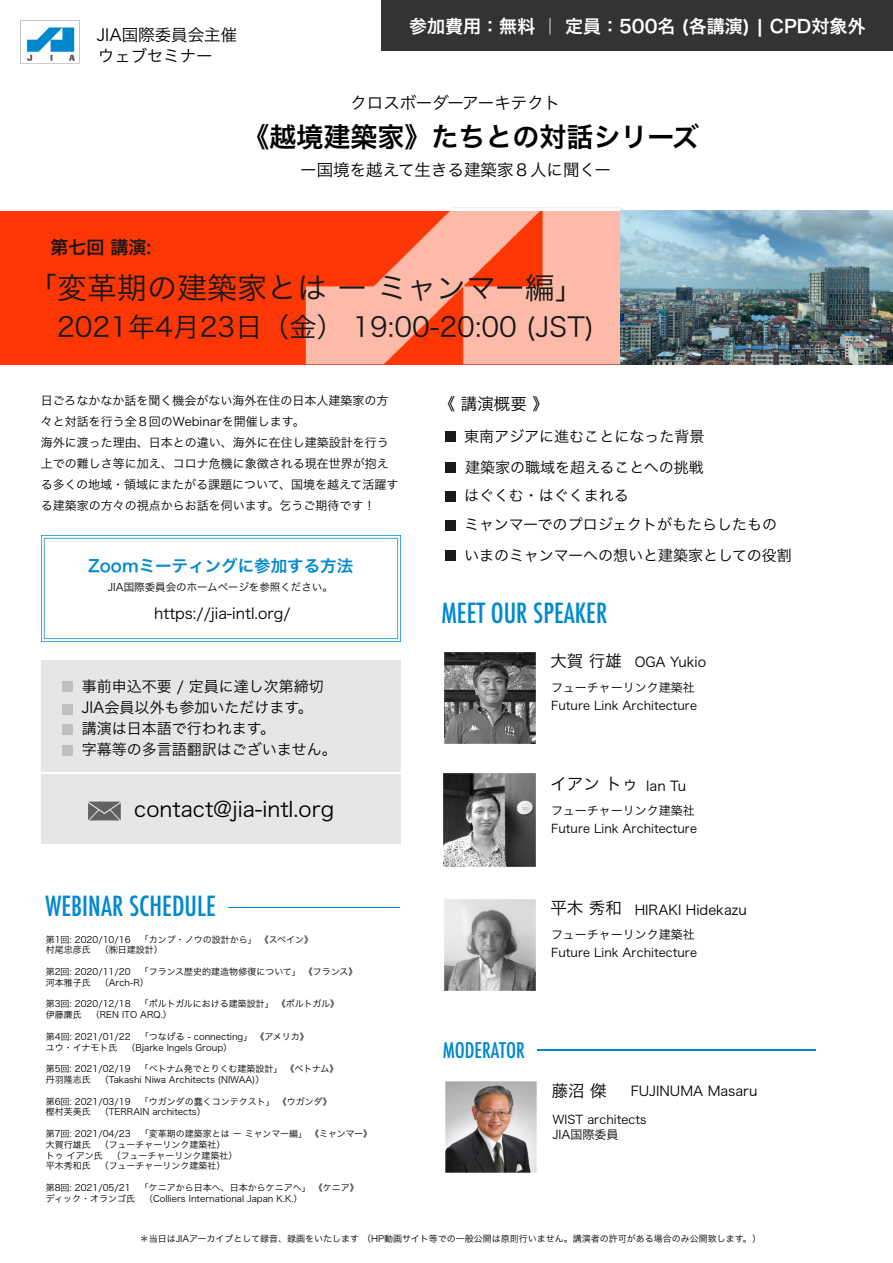
<style>
.page{position:relative;width:893px;height:1263px;background:#fff}
.page>*{position:absolute;margin:0;border:0;box-sizing:border-box;transform-origin:0 0}
.t1{font:30px "Hira Kaku Pro N W3";color:#181818}
.t2{font:500 condensed 27px "Futura";color:#0089cf}
.t3{font:27px "Hira Kaku Pro N W3";color:#181818}
.t4{font:27px "Hira Kaku Pro N W6";color:#000}
.t5{font:21px "Hira Kaku Pro N W3";color:#000}
.t6{font:500 condensed 21px "Futura";color:#0089cf}
.t7{font:18px "Hira Kaku Pro N W6";color:#fff}
.t8{font:18px "Hira Kaku Pro N W6";color:#181818}
.t9{font:16.5px/20.9px "Hira Kaku Pro N W3";color:#000}
.t10{font:16.5px "Hira Kaku Pro N W6";color:#0089cf}
.t11{font:15px/21px "Hira Kaku Pro N W3";color:#000}
.t12{font:13.5px "Hira Kaku Pro N W3";color:#000}
.t13{font:12px/21px "Hira Kaku Pro N W3";color:#000}
.t14{font:10.5px "Hira Kaku Pro N W3";color:#000}
.t15{font:9px/10.8px "Hira Kaku Pro N W3";color:#000}
</style>
<div class="page">
<img style="left:445px;top:1082px;width:91px;height:91px">
<hr style="left:228px;top:907px;width:171px;height:1px;background:#0087cd">
<hr style="left:537px;top:1050px;width:278px;height:1px;background:#0087cd">
<img style="left:445px;top:653px;width:91px;height:91px">
<img style="left:444px;top:774px;width:92px;height:92px">
<img style="left:444px;top:900px;width:91px;height:91px">
<div style="left:445px;top:431px;width:11px;height:11px;background:#1a1a1a"></div>
<div style="left:445px;top:462px;width:11px;height:11px;background:#1a1a1a"></div>
<div style="left:445px;top:491px;width:11px;height:11px;background:#1a1a1a"></div>
<div style="left:445px;top:520px;width:11px;height:11px;background:#1a1a1a"></div>
<div style="left:445px;top:550px;width:11px;height:11px;background:#1a1a1a"></div>
<div style="left:41px;top:661px;width:360px;height:111px;background:#e6e6e6"></div>
<div style="left:41px;top:774px;width:360px;height:70px;background:#e6e6e6"></div>
<img style="left:41px;top:535px;width:360px;height:106px">
<div style="left:62px;top:681px;width:11px;height:11px;background:#c0c0c0"></div>
<div style="left:62px;top:704px;width:11px;height:10px;background:#c0c0c0"></div>
<div style="left:62px;top:724px;width:11px;height:11px;background:#c0c0c0"></div>
<div style="left:62px;top:745px;width:11px;height:11px;background:#c0c0c0"></div>
<svg style="left:88px;top:802px;width:33px;height:18px"></svg>
<div style="left:0;top:211px;width:893px;height:153px;background:#fc3604"></div>
<img style="left:306px;top:207px;width:315px;height:157px">
<img style="left:620px;top:211px;width:273px;height:154px">
<div style="left:381px;top:0;width:512px;height:51px;background:#333"></div>
<img style="left:20px;top:21px;width:60px;height:42px">
<h3 class="t9" style="left:97px;top:24px;width:142px">JIA国際委員会主催ウェブセミナー</h3>
<h3 class="t7" style="left:409px;top:18px;width:458px">参加費⽤：無料｜定員：500名 (各講演) | CPD対象外</h3>
<h3 class="t9" style="left:350px;top:92px;width:212px">クロスボーダーアーキテクト</h3>
<h2 class="t4" style="left:242px;top:123px;width:458px">《越境建築家》たちとの対話シリーズ</h2>
<h3 class="t9" style="left:300px;top:159px;width:312px">ー国境を越えて⽣きる建築家８⼈に聞くー</h3>
<h3 class="t8" style="left:50px;top:238px;width:102px">第七回講演:</h3>
<h1 class="t1" style="left:27px;top:272px;width:559px">「変⾰期の建築家とはーミャンマー編」</h1>
<h2 class="t3" style="left:57px;top:313px;width:539px">2021年4⽉23⽇（⾦） 19:00-20:00 (JST)</h2>
<h3 class="t13" style="left:41px;top:389px;width:359px">⽇ごろなかなか話を聞く機会がない海外在住の⽇本⼈建築家の⽅々と対話を⾏う全８回のWebinarを開催します。<br>海外に渡った理由、⽇本との違い、海外に在住し建築設計を⾏う上での難しさ等に加え、コロナ危機に象徴される現在世界が抱える多くの地域・領域にまたがる課題について、国境を越えて活躍する建築家の⽅々の視点からお話を伺います。乞うご期待です！</h3>
<h3 class="t10" style="left:88px;top:558px;width:266px">Zoomミーティングに参加する⽅法</h3>
<p class="t14" style="left:108px;top:582px;width:227px">JIA国際委員会のホームページを参照ください。</p>
<h3 class="t11" style="left:154px;top:603px;width:138px">https://jia-intl.org/</h3>
<h3 class="t11" style="left:82px;top:676px;width:257px">事前申込不要 / 定員に達し次第締切<br>JIA会員以外も参加いただけます。<br>講演は⽇本語で⾏われます。<br>字幕等の多⾔語翻訳はございません。</h3>
<h3 class="t5" style="left:134px;top:799px;width:201px">contact@jia-intl.org</h3>
<h3 class="t9" style="left:439px;top:393px;width:111px">《講演概要》</h3>
<h3 class="t11" style="left:464px;top:421px;width:242px;line-height:30.9px">東南アジアに進むことになった背景建築家の職域を超えることへの挑戦</h3>
<h3 class="t11" style="left:464px;top:480px;width:329px;line-height:29.8px">はぐくむ・はぐくまれる<br>ミャンマーでのプロジェクトがもたらしたものいまのミャンマーへの想いと建築家としての役割</h3>
<h2 class="t2" style="left:441px;top:600px;width:167px">MEET OUR SPEAKER</h2>
<h3 class="t9" style="left:550px;top:650px;width:73px">⼤賀 ⾏雄</h3>
<h3 class="t12" style="left:635px;top:655px;width:73px">OGA Yukio</h3>
<h3 class="t13" style="left:551px;top:678px;width:147px;line-height:18px">フューチャーリンク建築社<br>Future Link Architecture</h3>
<h3 class="t9" style="left:550px;top:773px;width:89px">イアントゥ</h3>
<h3 class="t12" style="left:646px;top:779px;width:41px">Ian Tu</h3>
<h3 class="t13" style="left:551px;top:801px;width:147px;line-height:18px">フューチャーリンク建築社<br>Future Link Architecture</h3>
<h2 class="t2" style="left:45px;top:893px;width:172px">WEBINAR SCHEDULE</h2>
<p class="t15" style="left:46px;top:934px;width:269px">第1回: 2020/10/16 「カンプ・ノウの設計から」《スペイン》村尾忠彦⽒ （㈱⽇建設計）</p>
<p class="t15" style="left:46px;top:966px;width:313px">第2回: 2020/11/20 「フランス歴史的建造物修復について」《フランス》河本雅⼦⽒ （Arch-R）</p>
<p class="t15" style="left:46px;top:998px;width:295px">第3回: 2020/12/18 「ポルトガルにおける建築設計」《ポルトガル》伊藤廉⽒ （REN ITO ARQ.）</p>
<p class="t15" style="left:46px;top:1031px;width:265px">第4回: 2021/01/22 「つなげる - connecting」《アメリカ》ユウ・イナモト⽒ （Bjarke Ingels Group）</p>
<p class="t15" style="left:46px;top:1063px;width:294px">第5回: 2021/02/19 「ベトナム発でとりくむ建築設計」《ベトナム》丹⽻隆志⽒ （Takashi Niwa Architects (NIWAA)）</p>
<p class="t15" style="left:46px;top:1096px;width:287px">第6回: 2021/03/19 「ウガンダの蠢くコンテクスト」《ウガンダ》樫村芙美⽒ （TERRAIN architects）</p>
<p class="t15" style="left:46px;top:1128px;width:328px">第7回: 2021/04/23 「変⾰期の建築家とはーミャンマー編」《ミャンマー》⼤賀⾏雄⽒ （フューチャーリンク建築社）<br>トゥイアン⽒ （フューチャーリンク建築社）<br>平⽊秀和⽒ （フューチャーリンク建築社）</p>
<p class="t15" style="left:46px;top:1182px;width:314px">第8回: 2021/05/21 「ケニアから⽇本へ、⽇本からケニアへ」《ケニア》ディック・オランゴ⽒ （Colliers International Japan K.K.）</p>
<p class="t15" style="left:140px;top:1233px;width:623px">＊当⽇はJIAアーカイブとして録⾳、録画をいたします（HP動画サイト等での⼀般公開は原則⾏いません。講演者の許可がある場合のみ公開致します。）</p>
<h3 class="t9" style="left:550px;top:897px;width:73px">平⽊ 秀和</h3>
<h3 class="t12" style="left:635px;top:903px;width:114px">HIRAKI Hidekazu</h3>
<h3 class="t13" style="left:551px;top:925px;width:147px;line-height:18px">フューチャーリンク建築社<br>Future Link Architecture</h3>
<h3 class="t6" style="left:443px;top:1040px;width:84px">MODERATOR</h3>
<h3 class="t9" style="left:552px;top:1080px;width:56px">藤沼傑</h3>
<h3 class="t12" style="left:631px;top:1084px;width:128px">FUJINUMA Masaru</h3>
<h3 class="t13" style="left:552px;top:1111px;width:95px;line-height:15px">WIST architects<br>JIA国際委員</h3>
</div>
